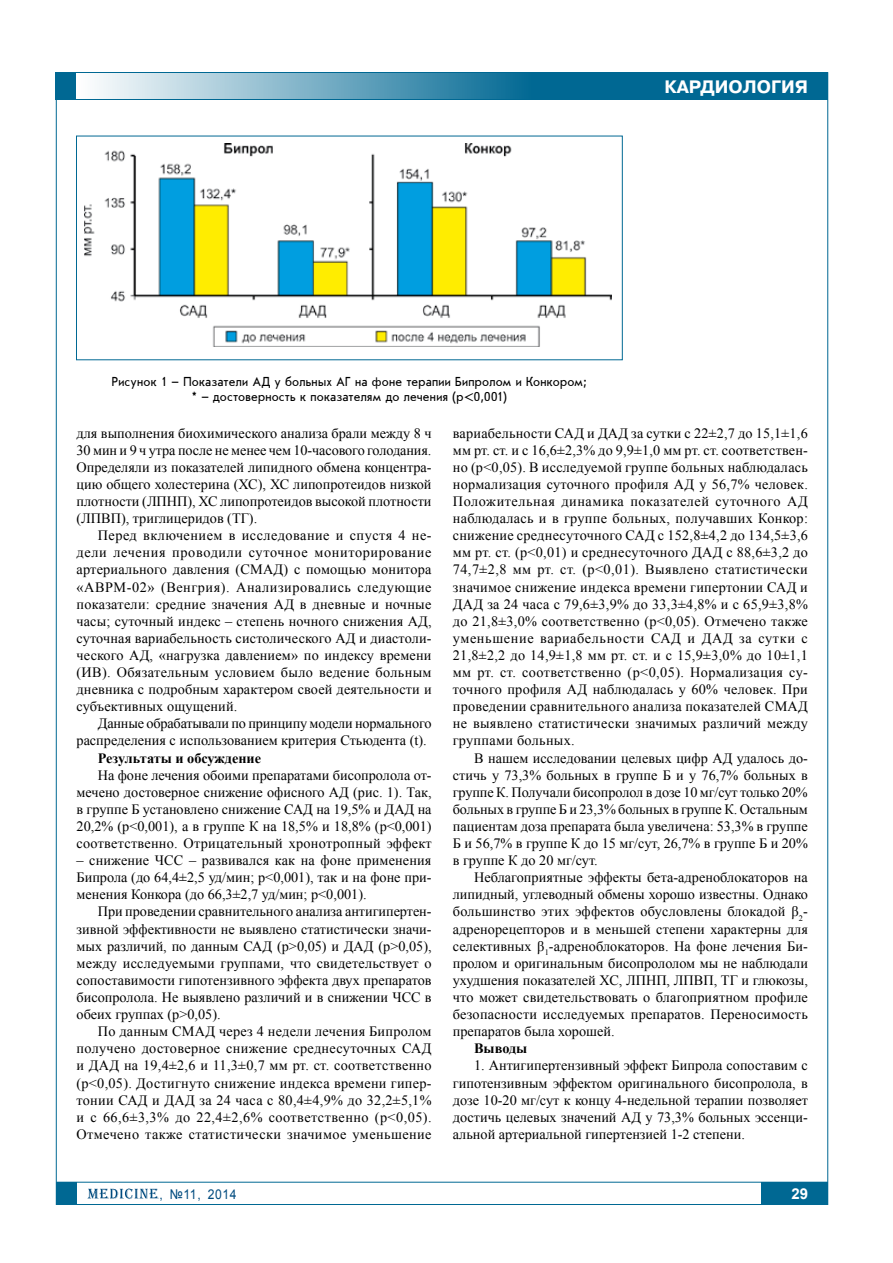
<style>
.page{position:relative;width:893px;height:1263px;background:#fff}
.page>*{position:absolute;margin:0;border:0;box-sizing:border-box;transform-origin:0 0}
.t1{font:700 18px "Pragmatica C";color:#fff}
.t2{font:700 15px "Arial";color:#fff}
.t3{font:14.25px/17.1px "Times New Roman";color:#000;text-align:justify}
.t4{font:700 14.25px "Times New Roman";color:#000}
.t5{font:13.5px/15.8px "Journal Sans";letter-spacing:.015em;color:#000;text-align:center;scale:.9 1}
.t6{font:13.5px "Arial";letter-spacing:.05em;color:#004b7f;scale:.9 1}
</style>
<div class="page">
<div style="left:761px;top:1182px;width:67px;height:22px;background:#006893"></div>
<div style="left:56px;top:1182px;width:21px;height:22px;background:#006893"></div>
<svg style="left:87px;top:1188px;width:72px;height:11px"></svg>
<hr style="left:56px;top:1182px;width:772px;height:1px;background:#006893">
<div style="left:56px;top:72px;width:772px;height:28px;background:#006893"></div>
<div style="left:77px;top:73px;width:463px;height:26px;background:linear-gradient(to right,#fff,#006691)"></div>
<img style="left:84px;top:144px;width:528px;height:203px">
<p class="t1" style="left:665px;top:77px;width:145px">кардиология</p>
<p class="t5" style="left:112px;top:374px;width:529px">Рисунок 1 – Показатели АД у больных АГ на фоне терапии Бипролом и Конкором; * – достоверность к показателям до лечения (p&lt;0,001)</p>
<p class="t3" style="left:77px;top:424px;width:357px">для выполнения биохимического анализа брали между 8 ч 30 мин и 9 ч утра после не менее чем 10-часового голодания.<br>Определяли из показателей липидного обмена концентра&shy;цию общего холестерина (ХС), ХС липопротеидов низкой плотности (ЛПНП), ХС липопротеидов высокой плотности (ЛПВП), триглицеридов (ТГ).</p>
<p class="t3" style="left:77px;top:527px;width:357px;text-indent:21px">Перед включением в исследование и спустя 4 не&shy;дели лечения проводили суточное мониторирование артериального давления (СМАД) с помощью монитора «ABPM-02» (Венгрия). Анализировались следующие показатели: средние значения АД в дневные и ночные часы; суточный индекс – степень ночного снижения АД, суточная вариабельность систолического АД и диастоли&shy;ческого АД, «нагрузка давлением» по индексу времени (ИВ). Обязательным условием было ведение больным дневника с подробным характером своей деятельности и субъективных ощущений.</p>
<p class="t3" style="left:77px;top:715px;width:356px;text-indent:21px">Данные обрабатывали по принципу модели нормального распределения с использованием критерия Стьюдента (t).</p>
<p class="t4" style="left:98px;top:748px;width:165px">Результаты и обсуждение</p>
<p class="t3" style="left:77px;top:766px;width:357px;text-indent:21px">На фоне лечения обоими препаратами бисопролола от&shy;мечено достоверное снижение офисного АД (рис. 1). Так, в группе Б установлено снижение САД на 19,5% и ДАД на 20,2% (р&lt;0,001), а в группе К на 18,5% и 18,8% (р&lt;0,001) соответственно. Отрицательный хронотропный эффект</p>
<p class="t3" style="left:77px;top:852px;width:357px">– снижение ЧСС – развивался как на фоне применения Бипрола (до 64,4±2,5 уд/мин; р&lt;0,001), так и на фоне при&shy;менения Конкора (до 66,3±2,7 уд/мин; р&lt;0,001).</p>
<p class="t3" style="left:77px;top:903px;width:357px;text-indent:21px">При проведении сравнительного анализа антигипертен&shy;зивной эффективности не выявлено статистически значи&shy;мых различий, по данным САД (р&gt;0,05) и ДАД (р&gt;0,05), между исследуемыми группами, что свидетельствует о сопоставимости гипотензивного эффекта двух препаратов бисопролола. Не выявлено различий и в снижении ЧСС в обеих группах (р&gt;0,05).</p>
<p class="t3" style="left:77px;top:1023px;width:357px;text-indent:21px">По данным СМАД через 4 недели лечения Бипролом получено достоверное снижение среднесуточных САД и ДАД на 19,4±2,6 и 11,3±0,7 мм рт. ст. соответственно (p&lt;0,05). Достигнуто снижение индекса времени гипер&shy;тонии САД и ДАД за 24 часа с 80,4±4,9% до 32,2±5,1% и с 66,6±3,3% до 22,4±2,6% соответственно (p&lt;0,05).<br>Отмечено также статистически значимое уменьшение</p>
<p class="t3" style="left:453px;top:424px;width:357px">вариабельности САД и ДАД за сутки с 22±2,7 до 15,1±1,6 мм рт. ст. и с 16,6±2,3% до 9,9±1,0 мм рт. ст. соответствен&shy;но (p&lt;0,05). В исследуемой группе больных наблюдалась нормализация суточного профиля АД у 56,7% человек.<br>Положительная динамика показателей суточного АД наблюдалась и в группе больных, получавших Конкор: снижение среднесуточного САД с 152,8±4,2 до 134,5±3,6 мм рт. ст. (р&lt;0,01) и среднесуточного ДАД с 88,6±3,2 до 74,7±2,8 мм рт. ст. (р&lt;0,01). Выявлено статистически значимое снижение индекса времени гипертонии САД и ДАД за 24 часа с 79,6±3,9% до 33,3±4,8% и с 65,9±3,8% до 21,8±3,0% соответственно (p&lt;0,05). Отмечено также уменьшение вариабельности САД и ДАД за сутки с 21,8±2,2 до 14,9±1,8 мм рт. ст. и с 15,9±3,0% до 10±1,1 мм рт. ст. соответственно (p&lt;0,05). Нормализация су&shy;точного профиля АД наблюдалась у 60% человек. При проведении сравнительного анализа показателей СМАД не выявлено статистически значимых различий между группами больных.</p>
<p class="t3" style="left:453px;top:749px;width:357px;text-indent:21px">В нашем исследовании целевых цифр АД удалось до&shy;стичь у 73,3% больных в группе Б и у 76,7% больных в группе К. Получали бисопролол в дозе 10 мг/сут только 20% больных в группе Б и 23,3% больных в группе К. Остальным пациентам доза препарата была увеличена: 53,3% в группе Б и 56,7% в группе К до 15 мг/сут, 26,7% в группе Б и 20% в группе К до 20 мг/сут.</p>
<p class="t3" style="left:453px;top:869px;width:357px;text-indent:21px">Неблагоприятные эффекты бета-адреноблокаторов на липидный, углеводный обмены хорошо известны. Однако большинство этих эффектов обусловлены блокадой β<sub>2</sub>- адренорецепторов и в меньшей степени характерны для селективных β<sub>1</sub>-адреноблокаторов. На фоне лечения Би&shy;пролом и оригинальным бисопрололом мы не наблюдали ухудшения показателей ХС, ЛПНП, ЛПВП, ТГ и глюкозы, что может свидетельствовать о благоприятном профиле безопасности исследуемых препаратов. Переносимость препаратов была хорошей.</p>
<p class="t4" style="left:474px;top:1039px;width:55px">Выводы</p>
<p class="t3" style="left:453px;top:1057px;width:357px;text-indent:21px">1. Антигипертензивный эффект Бипрола сопоставим с гипотензивным эффектом оригинального бисопролола, в дозе 10-20 мг/сут к концу 4-недельной терапии позволяет достичь целевых значений АД у 73,3% больных эссенци&shy;альной артериальной гипертензией 1-2 степени.</p>
<p class="t6" style="left:159px;top:1185px;width:87px">, №11, 2014</p>
<p class="t2" style="left:791px;top:1183px;width:18px">29</p>
</div>
